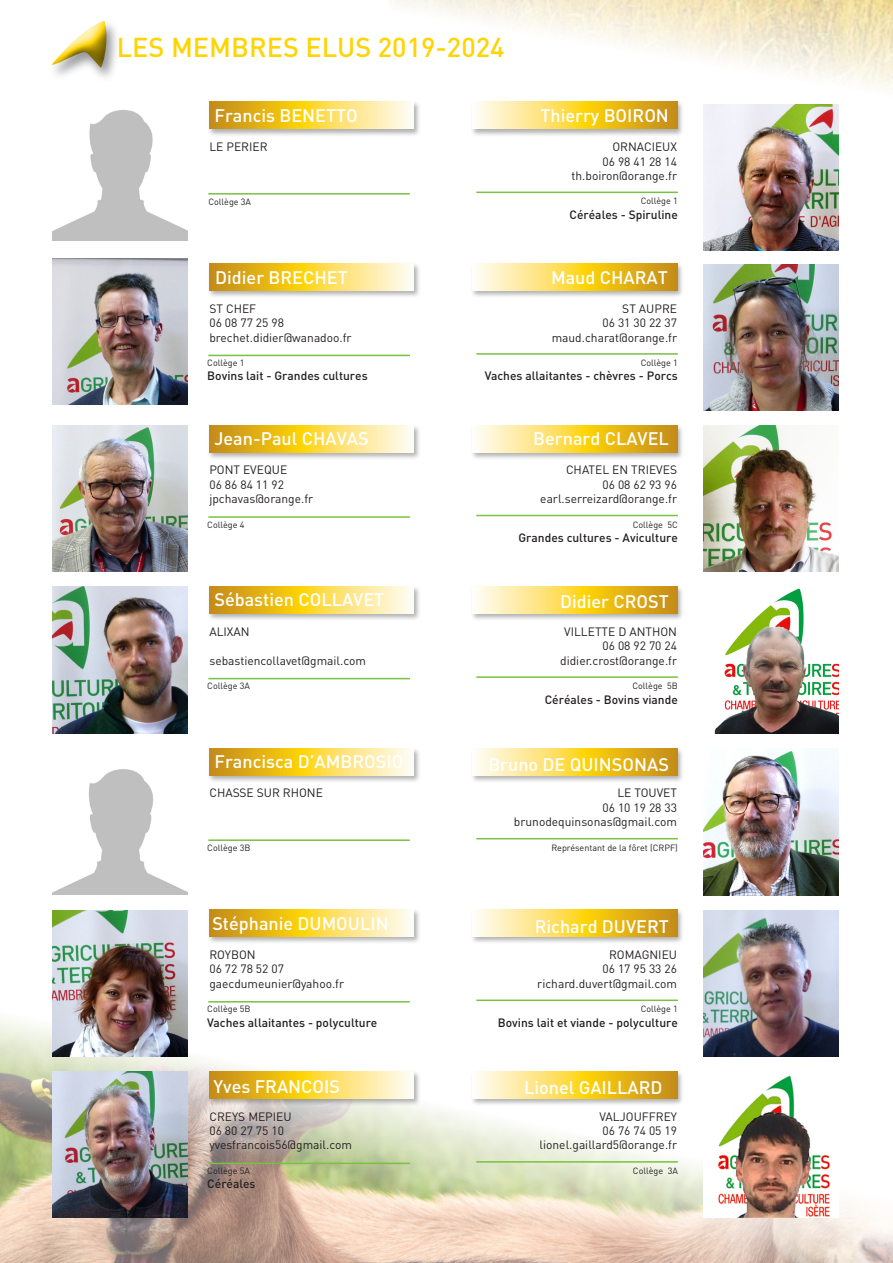
<style>
.page{position:relative;width:893px;height:1263px;background:#fff}
.page>*{position:absolute;margin:0;border:0;box-sizing:border-box;transform-origin:0 0}
.t1{font:500 27px "DIN";color:#fed503}
.t2{font:500 18px "DIN";color:#fff}
.t3{font:12px "DIN";color:#231f20}
.t4{font:500 12px "DIN";color:#231f20}
.t5{font:9px "DIN";color:#231f20}
</style>
<div class="page">
<div style="left:48px;top:20px;width:72px;height:63px;background:#727477;opacity:.75"></div>
<div style="left:49px;top:20px;width:59px;height:44px;background:#fff"></div>
<div style="left:49px;top:23px;width:59px;height:46px;background:#231f20;opacity:.75"></div>
<img style="left:0;top:1002px;width:893px;height:261px">
<img style="left:389px;top:0;width:504px;height:215px">
<div style="left:207px;top:101px;width:214px;height:36px;background:#231f20;opacity:.35"></div>
<svg style="left:209px;top:102px;width:205px;height:27px;background:#f0cd55"></svg>
<div style="left:471px;top:101px;width:213px;height:36px;background:#231f20;opacity:.35"></div>
<svg style="left:473px;top:102px;width:204px;height:27px;background:#f1ce56"></svg>
<div style="left:471px;top:262px;width:213px;height:36px;background:#231f20;opacity:.35"></div>
<svg style="left:473px;top:263px;width:204px;height:27px;background:#f1ce56"></svg>
<div style="left:471px;top:424px;width:213px;height:36px;background:#231f20;opacity:.35"></div>
<svg style="left:473px;top:425px;width:204px;height:27px;background:#f1ce56"></svg>
<div style="left:471px;top:585px;width:213px;height:36px;background:#231f20;opacity:.35"></div>
<svg style="left:473px;top:587px;width:204px;height:27px;background:#f1ce56"></svg>
<div style="left:471px;top:747px;width:213px;height:36px;background:#231f20;opacity:.35"></div>
<svg style="left:473px;top:748px;width:204px;height:27px;background:#f1ce56"></svg>
<div style="left:471px;top:908px;width:213px;height:37px;background:#231f20;opacity:.35"></div>
<svg style="left:473px;top:910px;width:204px;height:27px;background:#f1ce56"></svg>
<div style="left:471px;top:1070px;width:213px;height:36px;background:#231f20;opacity:.35"></div>
<svg style="left:473px;top:1071px;width:204px;height:27px;background:#f1ce56"></svg>
<div style="left:207px;top:262px;width:214px;height:36px;background:#231f20;opacity:.35"></div>
<svg style="left:209px;top:263px;width:205px;height:27px;background:#f0cd55"></svg>
<div style="left:207px;top:424px;width:214px;height:36px;background:#231f20;opacity:.35"></div>
<svg style="left:209px;top:425px;width:205px;height:27px;background:#f0cd55"></svg>
<div style="left:207px;top:585px;width:214px;height:36px;background:#231f20;opacity:.35"></div>
<svg style="left:209px;top:587px;width:205px;height:27px;background:#f0cd55"></svg>
<div style="left:207px;top:747px;width:214px;height:36px;background:#231f20;opacity:.35"></div>
<svg style="left:209px;top:748px;width:205px;height:27px;background:#f0cd55"></svg>
<div style="left:207px;top:908px;width:214px;height:37px;background:#231f20;opacity:.35"></div>
<svg style="left:209px;top:910px;width:205px;height:27px;background:#f0cd55"></svg>
<div style="left:207px;top:1070px;width:214px;height:36px;background:#231f20;opacity:.35"></div>
<svg style="left:209px;top:1071px;width:205px;height:27px;background:#f0cd55"></svg>
<hr style="left:208px;top:193px;width:202px;height:2px;background:#79c142">
<hr style="left:476px;top:192px;width:202px;height:1px;background:#79c142">
<hr style="left:476px;top:353px;width:202px;height:2px;background:#79c142">
<hr style="left:476px;top:515px;width:202px;height:1px;background:#79c142">
<hr style="left:476px;top:676px;width:202px;height:2px;background:#79c142">
<hr style="left:476px;top:838px;width:202px;height:1px;background:#79c142">
<hr style="left:476px;top:999px;width:202px;height:2px;background:#79c142">
<hr style="left:476px;top:1161px;width:202px;height:2px;background:#79c142">
<hr style="left:208px;top:355px;width:202px;height:1px;background:#79c142">
<hr style="left:208px;top:516px;width:202px;height:2px;background:#79c142">
<hr style="left:208px;top:678px;width:202px;height:1px;background:#79c142">
<hr style="left:208px;top:839px;width:202px;height:2px;background:#79c142">
<hr style="left:208px;top:1001px;width:202px;height:1px;background:#79c142">
<hr style="left:208px;top:1163px;width:202px;height:1px;background:#79c142">
<img style="left:53px;top:110px;width:135px;height:131px">
<img style="left:703px;top:105px;width:135px;height:146px">
<img style="left:53px;top:258px;width:135px;height:147px">
<img style="left:703px;top:264px;width:135px;height:146px">
<img style="left:53px;top:425px;width:135px;height:146px">
<img style="left:703px;top:426px;width:135px;height:146px">
<img style="left:53px;top:587px;width:135px;height:146px">
<img style="left:714px;top:588px;width:124px;height:145px">
<img style="left:53px;top:769px;width:135px;height:126px">
<img style="left:703px;top:749px;width:135px;height:146px">
<img style="left:53px;top:910px;width:135px;height:146px">
<img style="left:703px;top:910px;width:135px;height:147px">
<img style="left:53px;top:1072px;width:135px;height:146px">
<img style="left:703px;top:1072px;width:135px;height:146px">
<p class="t1" style="left:117px;top:30px;width:389px">LES MEMBRES ELUS 2019-2024</p>
<p class="t2" style="left:214px;top:104px;width:145px">Francis BENETTO</p>
<p class="t2" style="left:540px;top:104px;width:130px">Thierry BOIRON</p>
<p class="t3" style="left:209px;top:139px;width:60px">LE PERIER</p>
<p class="t3" style="left:612px;top:139px;width:66px">ORNACIEUX</p>
<p class="t3" style="left:602px;top:154px;width:76px">06 98 41 28 14</p>
<p class="t3" style="left:572px;top:168px;width:107px">th.boiron@orange.fr</p>
<p class="t5" style="left:208px;top:197px;width:44px">Collège 3A</p>
<p class="t5" style="left:641px;top:195px;width:39px">Collège 1</p>
<p class="t4" style="left:570px;top:207px;width:110px">Céréales - Spiruline</p>
<p class="t2" style="left:215px;top:266px;width:134px">Didier BRECHET</p>
<p class="t2" style="left:551px;top:266px;width:118px">Maud CHARAT</p>
<p class="t3" style="left:209px;top:301px;width:48px">ST CHEF</p>
<p class="t3" style="left:209px;top:315px;width:76px">06 08 77 25 98</p>
<p class="t3" style="left:209px;top:330px;width:144px">brechet.didier@wanadoo.fr</p>
<p class="t3" style="left:622px;top:301px;width:56px">ST AUPRE</p>
<p class="t3" style="left:602px;top:315px;width:76px">06 31 30 22 37</p>
<p class="t3" style="left:552px;top:330px;width:127px">maud.charat@orange.fr</p>
<p class="t5" style="left:207px;top:357px;width:39px">Collège 1</p>
<p class="t4" style="left:207px;top:368px;width:162px">Bovins lait - Grandes cultures</p>
<p class="t5" style="left:641px;top:357px;width:39px">Collège 1</p>
<p class="t4" style="left:485px;top:368px;width:195px">Vaches allaitantes - chèvres - Porcs</p>
<p class="t2" style="left:214px;top:427px;width:156px">Jean-Paul CHAVAS</p>
<p class="t2" style="left:533px;top:427px;width:137px">Bernard CLAVEL</p>
<p class="t3" style="left:209px;top:462px;width:79px">PONT EVEQUE</p>
<p class="t3" style="left:209px;top:477px;width:76px">06 86 84 11 92</p>
<p class="t3" style="left:209px;top:491px;width:105px">jpchavas@orange.fr</p>
<p class="t3" style="left:566px;top:462px;width:113px">CHATEL EN TRIEVES</p>
<p class="t3" style="left:602px;top:477px;width:76px">06 08 62 93 96</p>
<p class="t3" style="left:540px;top:491px;width:138px">earl.serreizard@orange.fr</p>
<p class="t5" style="left:207px;top:519px;width:39px">Collège 4</p>
<p class="t5" style="left:633px;top:519px;width:47px">Collège 5C</p>
<p class="t4" style="left:518px;top:530px;width:161px">Grandes cultures - Aviculture</p>
<p class="t2" style="left:214px;top:588px;width:171px">Sébastien COLLAVET</p>
<p class="t2" style="left:560px;top:590px;width:110px">Didier CROST</p>
<p class="t3" style="left:209px;top:624px;width:42px">ALIXAN</p>
<p class="t3" style="left:209px;top:653px;width:158px">sebastiencollavet@gmail.com</p>
<p class="t3" style="left:564px;top:624px;width:114px">VILLETTE D ANTHON</p>
<p class="t3" style="left:602px;top:638px;width:76px">06 08 92 70 24</p>
<p class="t3" style="left:560px;top:653px;width:118px">didier.crost@orange.fr</p>
<p class="t5" style="left:207px;top:680px;width:44px">Collège 3A</p>
<p class="t5" style="left:632px;top:680px;width:47px">Collège 5B</p>
<p class="t4" style="left:545px;top:691px;width:135px">Céréales - Bovins viande</p>
<p class="t2" style="left:214px;top:750px;width:190px">Francisca D’AMBROSIO</p>
<p class="t2" style="left:488px;top:753px;width:182px">Bruno DE QUINSONAS</p>
<p class="t3" style="left:209px;top:786px;width:115px">CHASSE SUR RHONE</p>
<p class="t3" style="left:617px;top:786px;width:61px">LE TOUVET</p>
<p class="t3" style="left:602px;top:800px;width:76px">06 10 19 28 33</p>
<p class="t3" style="left:514px;top:814px;width:165px">brunodequinsonas@gmail.com</p>
<p class="t5" style="left:207px;top:842px;width:45px">Collège 3B</p>
<p class="t5" style="left:551px;top:842px;width:128px">Représentant de la fôret (CRPF)</p>
<p class="t2" style="left:212px;top:912px;width:178px">Stéphanie DUMOULIN</p>
<p class="t2" style="left:535px;top:915px;width:136px">Richard DUVERT</p>
<p class="t3" style="left:209px;top:947px;width:48px">ROYBON</p>
<p class="t3" style="left:209px;top:962px;width:76px">06 72 78 52 07</p>
<p class="t3" style="left:209px;top:976px;width:136px">gaecdumeunier@yahoo.fr</p>
<p class="t3" style="left:609px;top:947px;width:70px">ROMAGNIEU</p>
<p class="t3" style="left:602px;top:962px;width:76px">06 17 95 33 26</p>
<p class="t3" style="left:537px;top:976px;width:141px">richard.duvert@gmail.com</p>
<p class="t5" style="left:207px;top:1003px;width:45px">Collège 5B</p>
<p class="t4" style="left:207px;top:1015px;width:172px">Vaches allaitantes - polyculture</p>
<p class="t5" style="left:641px;top:1003px;width:39px">Collège 1</p>
<p class="t4" style="left:498px;top:1015px;width:182px">Bovins lait et viande - polyculture</p>
<p class="t2" style="left:213px;top:1075px;width:128px">Yves FRANCOIS</p>
<p class="t2" style="left:524px;top:1076px;width:140px">Lionel GAILLARD</p>
<p class="t3" style="left:209px;top:1109px;width:84px">CREYS MEPIEU</p>
<p class="t3" style="left:209px;top:1123px;width:76px">06 80 27 75 10</p>
<p class="t3" style="left:209px;top:1138px;width:144px">yvesfrancois56@gmail.com</p>
<p class="t3" style="left:599px;top:1109px;width:79px">VALJOUFFREY</p>
<p class="t3" style="left:602px;top:1123px;width:76px">06 76 74 05 19</p>
<p class="t3" style="left:540px;top:1138px;width:139px">lionel.gaillard5@orange.fr</p>
<p class="t5" style="left:207px;top:1165px;width:44px">Collège 5A</p>
<p class="t4" style="left:207px;top:1176px;width:50px">Céréales</p>
<p class="t5" style="left:633px;top:1165px;width:46px">Collège 3A</p>
</div>
